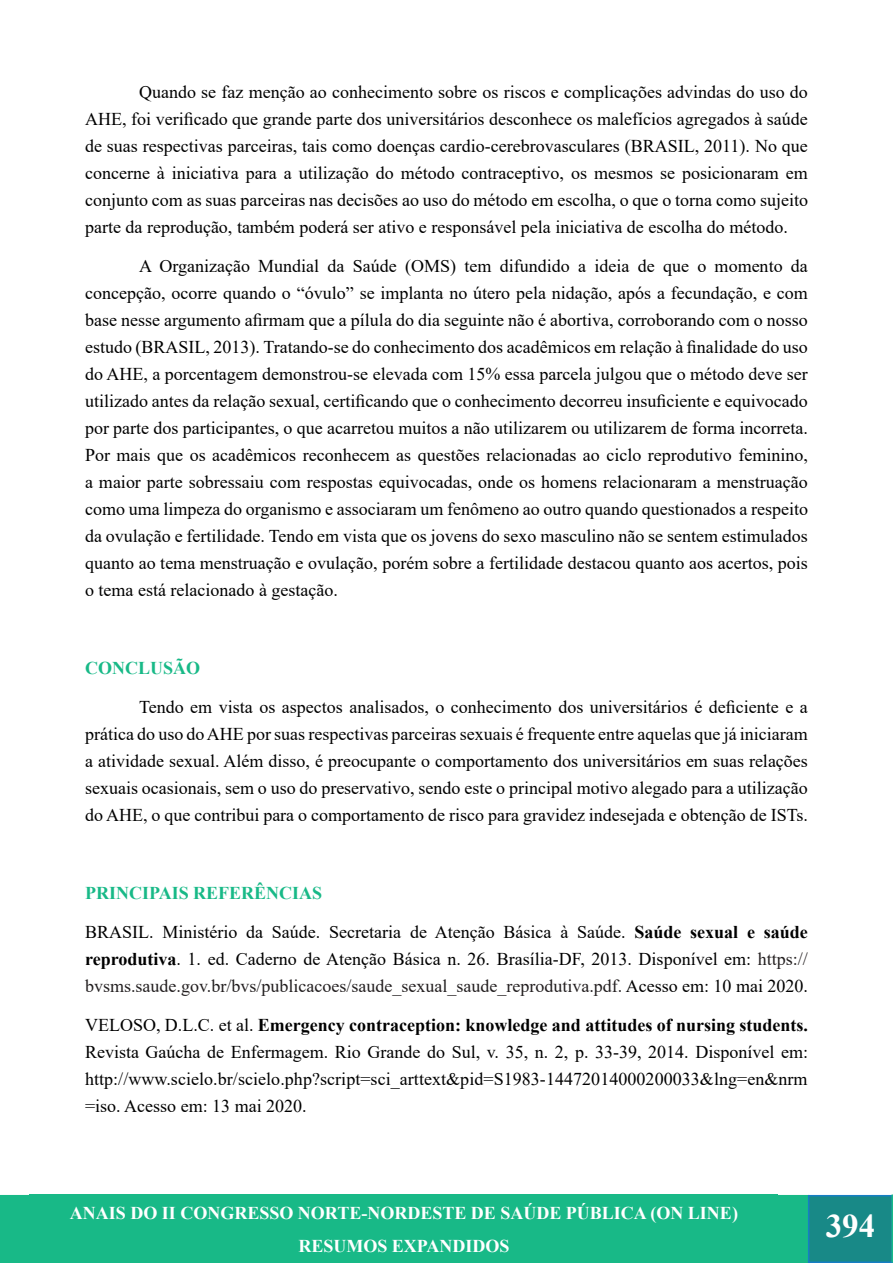
<style>
.page{position:relative;width:893px;height:1263px;background:#fff}
.page>*{position:absolute;margin:0;border:0;box-sizing:border-box;transform-origin:0 0}
.t1{font:700 33px "Times New Roman";color:#fff}
.t2{font:18px/27px "Times New Roman";color:#000;text-align:justify}
.t3{font:700 18px/33px "Times New Roman";color:#fff;text-align:center}
.t4{font:700 18px "Times New Roman";color:#18b987}
.s1{font-weight:700}
.s2{color:#231f20}
</style>
<div class="page">
<div style="left:0;top:1195px;width:808px;height:68px;background:#18b987"></div>
<div style="left:809px;top:1196px;width:83px;height:66px;background:#188987"></div>
<div style="left:808px;top:1195px;width:85px;height:68px;border:2px solid #167ec4"></div>
<div style="left:30px;top:1195px;width:748px;height:68px;background:#18b987"></div>
<svg style="left:891px;top:1194px;width:2px;height:68px"></svg>
<p class="t2" style="left:85px;top:77px;width:724px;text-indent:54px">Quando se faz menção ao conhecimento sobre os riscos e complicações advindas do uso do AHE, foi verificado que grande parte dos universitários desconhece os malefícios agregados à saúde de suas respectivas parceiras, tais como doenças cardio-cerebrovasculares (BRASIL, 2011). No que concerne à iniciativa para a utilização do método contraceptivo, os mesmos se posicionaram em conjunto com as suas parceiras nas decisões ao uso do método em escolha, o que o torna como sujeito parte da reprodução, também poderá ser ativo e responsável pela iniciativa de escolha do método.</p>
<p class="t2" style="left:85px;top:251px;width:724px;text-indent:54px">A Organização Mundial da Saúde (OMS) tem difundido a ideia de que o momento da concepção, ocorre quando o “óvulo” se implanta no útero pela nidação, após a fecundação, e com base nesse argumento afirmam que a pílula do dia seguinte não é abortiva, corroborando com o nosso estudo (BRASIL, 2013). Tratando-se do conhecimento dos acadêmicos em relação à finalidade do uso do AHE, a porcentagem demonstrou-se elevada com 15% essa parcela julgou que o método deve ser utilizado antes da relação sexual, certificando que o conhecimento decorreu insuficiente e equivocado por parte dos participantes, o que acarretou muitos a não utilizarem ou utilizarem de forma incorreta.<br>Por mais que os acadêmicos reconhecem as questões relacionadas ao ciclo reprodutivo feminino, a maior parte sobressaiu com respostas equivocadas, onde os homens relacionaram a menstruação como uma limpeza do organismo e associaram um fenômeno ao outro quando questionados a respeito da ovulação e fertilidade. Tendo em vista que os jovens do sexo masculino não se sentem estimulados quanto ao tema menstruação e ovulação, porém sobre a fertilidade destacou quanto aos acertos, pois o tema está relacionado à gestação.</p>
<p class="t4" style="left:85px;top:655px;width:117px">CONCLUSÃO</p>
<p class="t2" style="left:85px;top:692px;width:724px;text-indent:54px">Tendo em vista os aspectos analisados, o conhecimento dos universitários é deficiente e a prática do uso do AHE por suas respectivas parceiras sexuais é frequente entre aquelas que já iniciaram a atividade sexual. Além disso, é preocupante o comportamento dos universitários em suas relações sexuais ocasionais, sem o uso do preservativo, sendo este o principal motivo alegado para a utilização do AHE, o que contribui para o comportamento de risco para gravidez indesejada e obtenção de ISTs.</p>
<p class="t4" style="left:85px;top:880px;width:239px">PRINCIPAIS REFERÊNCIAS</p>
<p class="t2" style="left:85px;top:917px;width:724px">BRASIL. Ministério da Saúde. Secretaria de Atenção Básica à Saúde. <span class="s1">Saúde sexual e saúde reprodutiva</span>. 1. ed. Caderno de Atenção Básica n. 26. Brasília-DF, 2013. Disponível em: <span class="s2">https:// bvsms.saude.gov.br/bvs/publicacoes/saude_sexual_saude_reprodutiva.pdf.</span> Acesso em: 10 mai 2020.</p>
<p class="t2" style="left:85px;top:1010px;width:724px">VELOSO, D.L.C. et al. <span class="s1">Emergency contraception: knowledge and attitudes of nursing students.<br></span>Revista Gaúcha de Enfermagem. Rio Grande do Sul, v. 35, n. 2, p. 33-39, 2014. Disponível em: http://www.scielo.br/scielo.php?script=sci_arttext&amp;pid=S1983-14472014000200033&amp;lng=en&amp;nrm =iso. Acesso em: 13 mai 2020.</p>
<p class="t3" style="left:70px;top:1195px;width:669px">ANAIS DO II CONGRESSO NORTE-NORDESTE DE SAÚDE PÚBLICA (ON LINE)<br>RESUMOS EXPANDIDOS</p>
<h1 class="t1" style="left:826px;top:1202px;width:51px">394</h1>
</div>
